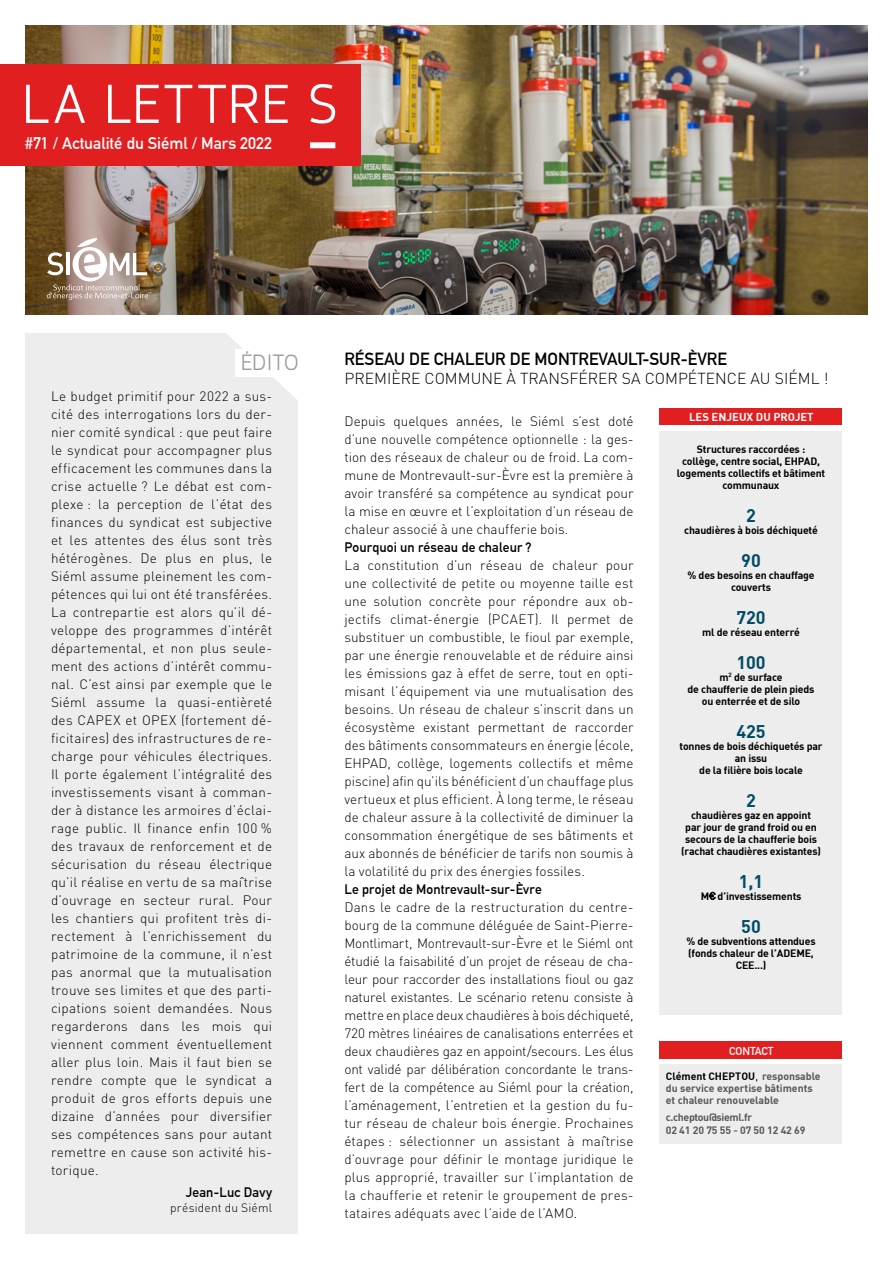
<style>
.page{position:relative;width:893px;height:1263px;background:#fff}
.page>*{position:absolute;margin:0;border:0;box-sizing:border-box;transform-origin:0 0}
.t1{font:55.5px "Requiem";letter-spacing:.01em;color:#fff}
.t2{font:22.5px "Requiem";letter-spacing:.02em;color:#9d9d9c}
.t3{font:700 18px "DIN";color:#004b65}
.t4{font:700 17.25px "DIN Alternate";color:#000}
.t5{font:700 16.5px "DIN Alternate";color:#fff}
.t6{font:300 15.75px "DIN";color:#000}
.t7{font:300 13.5px/18px "DIN";letter-spacing:.01em;color:#000;text-align:justify}
.t8{font:700 13.5px "DIN Alternate";letter-spacing:.01em;color:#000}
.t9{font:300 12px "DIN";letter-spacing:.015em;color:#000}
.t10{font:700 11.25px "DIN";color:#fff}
.t11{font:700 11.25px "DIN Alternate";color:#fff}
.t12{font:700 10.5px/12px "DIN";letter-spacing:-.015em;color:#000;text-align:center}
.t13{font:700 10.5px/12px "DIN";color:#575756}
.t14{font:700 10.5px/12.6px "DIN";letter-spacing:-.03em;color:#575756}
.s1{color:#000}
.s2{font-weight:300;font-size:13.5px;color:#000}
</style>
<div class="page">
<img style="left:26px;top:26px;width:841px;height:289px">
<div style="left:26px;top:333px;width:272px;height:900px;background:#ededed"></div>
<div style="left:0;top:65px;width:361px;height:101px;background:#e11f21"></div>
<div style="left:310px;top:142px;width:25px;height:6px;background:#fff"></div>
<svg style="left:227px;top:333px;width:71px;height:67px"></svg>
<div style="left:235px;top:349px;width:65px;height:27px;background:#fff"></div>
<div style="left:659px;top:432px;width:183px;height:583px;background:#ededed"></div>
<div style="left:659px;top:408px;width:183px;height:17px;background:#e11f21"></div>
<svg style="left:47px;top:237px;width:101px;height:63px"></svg>
<svg style="left:709px;top:892px;width:7px;height:8px"></svg>
<div style="left:659px;top:1042px;width:183px;height:17px;background:#e11f21"></div>
<div style="left:659px;top:1064px;width:183px;height:80px;background:#ededed"></div>
<h1 class="t1" style="left:23px;top:74px;width:316px">LA LETTRE S</h1>
<p class="t5" style="left:25px;top:130px;width:248px">#71 / Actualité du Siéml / Mars 2022</p>
<h2 class="t2" style="left:242px;top:350px;width:58px">ÉDITO</h2>
<p class="t7" style="left:51px;top:387px;width:223px">Le budget primitif pour 2022 a sus&shy;cité des interrogations lors du der&shy;nier comité syndical : que peut faire le syndicat pour accompagner plus efficacement les communes dans la crise actuelle ? Le débat est com&shy;plexe : la perception de l’état des finances du syndicat est subjective et les attentes des élus sont très hétérogènes. De plus en plus, le Siéml assume pleinement les com&shy;pétences qui lui ont été transférées.<br>La contrepartie est alors qu’il dé&shy;veloppe des programmes d’intérêt départemental, et non plus seule&shy;ment des actions d’intérêt commu&shy;nal. C’est ainsi par exemple que le Siéml assume la quasi-entièreté des CAPEX et OPEX (fortement dé&shy;ficitaires) des infrastructures de re&shy;charge pour véhicules électriques.<br>Il porte également l’intégralité des investissements visant à comman&shy;der à distance les armoires d’éclai&shy;rage public. Il finance enfin 100 % des travaux de renforcement et de sécurisation du réseau électrique qu’il réalise en vertu de sa maîtrise d’ouvrage en secteur rural. Pour les chantiers qui profitent très di&shy;rectement à l’enrichissement du patrimoine de la commune, il n’est pas anormal que la mutualisation trouve ses limites et que des parti&shy;cipations soient demandées. Nous regarderons dans les mois qui viennent comment éventuellement aller plus loin. Mais il faut bien se rendre compte que le syndicat a produit de gros efforts depuis une dizaine d’années pour diversifier ses compétences sans pour autant remettre en cause son activité his&shy;torique.</p>
<p class="t8" style="left:186px;top:1182px;width:88px">Jean-Luc Davy</p>
<p class="t9" style="left:170px;top:1200px;width:103px">président du Siéml</p>
<p class="t4" style="left:344px;top:346px;width:384px">RÉSEAU DE CHALEUR DE MONTREVAULT-SUR-ÈVRE</p>
<p class="t6" style="left:344px;top:368px;width:486px">PREMIÈRE COMMUNE À TRANSFÉRER SA COMPÉTENCE AU SIÉML !</p>
<p class="t10" style="left:689px;top:409px;width:126px">LES ENJEUX DU PROJET</p>
<p class="t12" style="left:677px;top:442px;width:150px">Structures raccordées :<br>collège, centre social, EHPAD, logements collectifs et bâtiment communaux</p>
<h3 class="t3" style="left:746px;top:503px;width:11px">2</h3>
<p class="t12" style="left:684px;top:523px;width:135px">chaudières à bois déchiqueté</p>
<h3 class="t3" style="left:741px;top:548px;width:21px">90</h3>
<p class="t12" style="left:688px;top:568px;width:128px">% des besoins en chauffage couverts</p>
<h3 class="t3" style="left:736px;top:605px;width:31px">720</h3>
<p class="t12" style="left:702px;top:625px;width:99px">ml de réseau enterré</p>
<h3 class="t3" style="left:736px;top:650px;width:31px">100</h3>
<p class="t12" style="left:688px;top:670px;width:128px">m<sup>2</sup> de surface<br>de chaufferie de plein pieds ou enterrée et de silo</p>
<h3 class="t3" style="left:736px;top:719px;width:31px">425</h3>
<p class="t12" style="left:679px;top:739px;width:145px">tonnes de bois déchiquetés par an issu<br>de la filière bois locale</p>
<h3 class="t3" style="left:746px;top:788px;width:11px">2</h3>
<p class="t12" style="left:681px;top:808px;width:141px">chaudières gaz en appoint<br>par jour de grand froid ou en secours de la chaufferie bois (rachat chaudières existantes)</p>
<h3 class="t3" style="left:739px;top:869px;width:26px">1,1</h3>
<p class="t12" style="left:701px;top:889px;width:102px">M d’investissements</p>
<h3 class="t3" style="left:741px;top:914px;width:21px">50</h3>
<p class="t12" style="left:686px;top:934px;width:131px">% de subventions attendues (fonds chaleur de l’ADEME,<br>CEE...)</p>
<p class="t7" style="left:344px;top:412px;width:291px">Depuis quelques années, le Siéml s’est doté d’une nouvelle compétence optionnelle : la ges&shy;tion des réseaux de chaleur ou de froid. La com&shy;mune de Montrevault-sur-Èvre est la première à avoir transféré sa compétence au syndicat pour la mise en œuvre et l’exploitation d’un réseau de chaleur associé à une chaufferie bois.</p>
<p class="t8" style="left:344px;top:537px;width:189px">Pourquoi un réseau de chaleur ?</p>
<p class="t7" style="left:344px;top:556px;width:291px">La constitution d’un réseau de chaleur pour une collectivité de petite ou moyenne taille est une solution concrète pour répondre aux ob&shy;jectifs climat-énergie (PCAET). Il permet de substituer un combustible, le fioul par exemple, par une énergie renouvelable et de réduire ainsi les émissions gaz à effet de serre, tout en opti&shy;misant l’équipement via une mutualisation des besoins. Un réseau de chaleur s’inscrit dans un écosystème existant permettant de raccorder des bâtiments consommateurs en énergie (école, EHPAD, collège, logements collectifs et même piscine) afin qu’ils bénéficient d’un chauffage plus vertueux et plus efficient. À long terme, le réseau de chaleur assure à la collectivité de diminuer la consommation énergétique de ses bâtiments et aux abonnés de bénéficier de tarifs non soumis à la volatilité du prix des énergies fossiles.</p>
<p class="t8" style="left:344px;top:878px;width:199px">Le projet de Montrevault-sur-Èvre</p>
<p class="t7" style="left:344px;top:898px;width:291px">Dans le cadre de la restructuration du centre&shy;bourg de la commune déléguée de Saint-Pierre-Montlimart, Montrevault-sur-Èvre et le Siéml ont étudié la faisabilité d’un projet de réseau de cha&shy;leur pour raccorder des installations fioul ou gaz naturel existantes. Le scénario retenu consiste à mettre en place deux chaudières à bois déchiqueté, 720 mètres linéaires de canalisations enterrées et deux chaudières gaz en appoint/secours. Les élus ont validé par délibération concordante le trans&shy;fert de la compétence au Siéml pour la création, l’aménagement, l’entretien et la gestion du fu&shy;tur réseau de chaleur bois énergie. Prochaines étapes : sélectionner un assistant à maîtrise d’ouvrage pour définir le montage juridique le plus approprié, travailler sur l’implantation de la chaufferie et retenir le groupement de pres&shy;tataires adéquats avec l’aide de l’AMO.</p>
<p class="t11" style="left:729px;top:1042px;width:46px">CONTACT</p>
<p class="t13" style="left:666px;top:1070px;width:156px"><span class="s1">Clément CHEPTOU</span><span class="s2">,</span> responsable du service expertise bâtiments et chaleur renouvelable</p>
<p class="t14" style="left:666px;top:1110px;width:141px">c.cheptou@sieml.fr<br>02 41 20 75 55 - 07 50 12 42 69</p>
</div>
